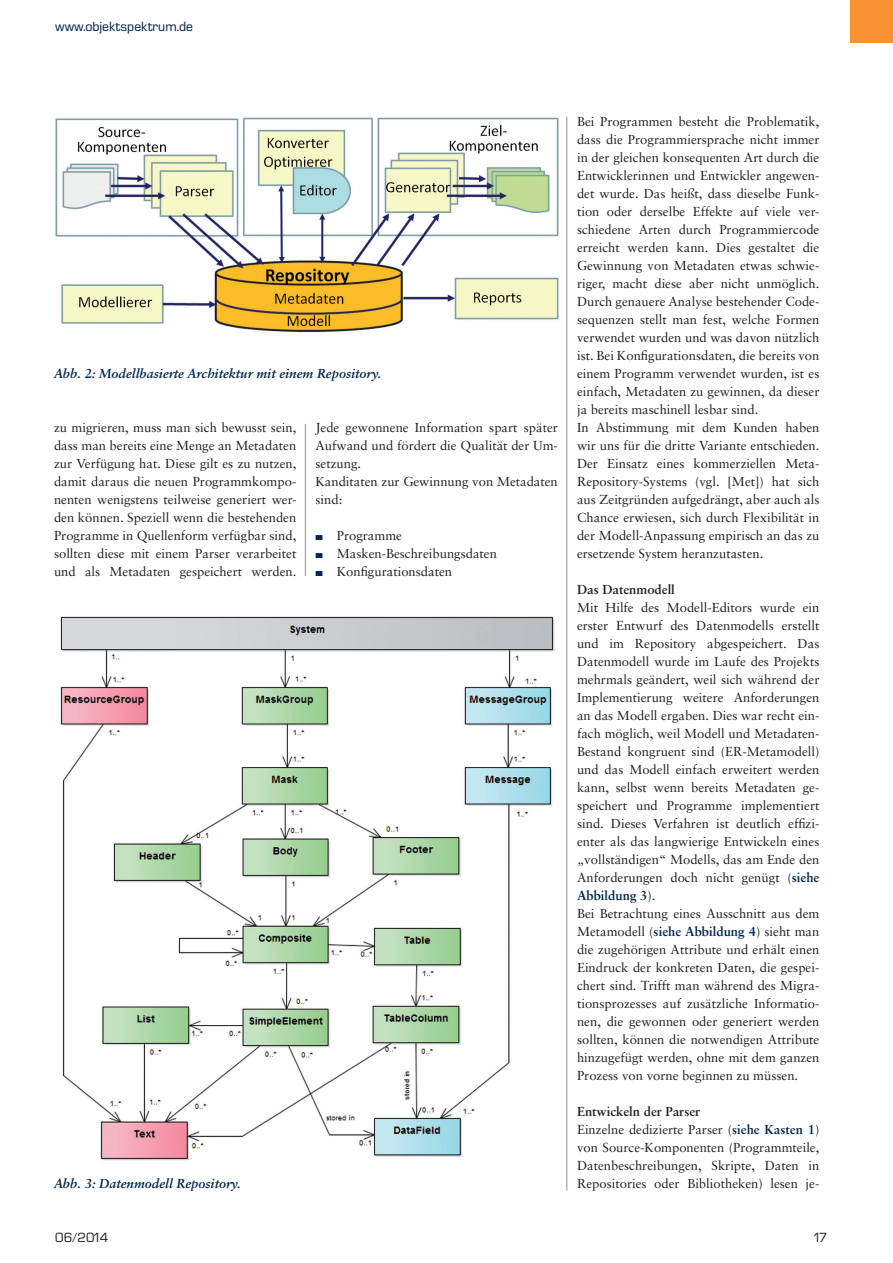
<style>
.page{position:relative;width:893px;height:1263px;background:#fff}
.page>*{position:absolute;margin:0;border:0;box-sizing:border-box;transform-origin:0 0}
.t1{font:13.05px/18px "Sabon";color:#231f20}
.t2{font:italic 700 13.05px "Sabon";color:#00274f}
.t3{font:13.05px "Eurostile BQ";color:#00274f}
.t4{font:700 13.05px "Sabon";color:#231f20}
.t5{font:13.05px "Eurostile BQ";letter-spacing:-.105em;color:#231f20}
.s1{color:#00274f}
.s2{font-weight:700;color:#00274f}
.s3{font-weight:700}
</style>
<div class="page">
<div style="left:851px;top:0;width:42px;height:43px;background:#f79332"></div>
<hr style="left:305px;top:424px;width:1px;height:152px;background:#939598">
<hr style="left:566px;top:117px;width:1px;height:1073px;background:#939598">
<img style="left:55px;top:117px;width:504px;height:216px">
<img style="left:60px;top:616px;width:495px;height:545px">
<p class="t3" style="left:55px;top:19px;width:139px">www.objektspektrum.de</p>
<p class="t2" style="left:54px;top:366px;width:329px">Abb. 2: Modellbasierte Architektur mit einem Repository.</p>
<p class="t1" style="left:54px;top:418px;width:244px;text-align:justify">zu migrieren, muss man sich bewusst sein, dass man bereits eine Menge an Metadaten zur Verfügung hat. Diese gilt es zu nutzen, damit daraus die neuen Programmkompo&shy;nenten wenigstens teilweise generiert wer&shy;den können. Speziell wenn die bestehenden Programme in Quellenform verfügbar sind, sollten diese mit einem Parser verarbeitet und als Metadaten gespeichert werden.</p>
<p class="t1" style="left:315px;top:418px;width:244px">Jede gewonnene Information spart später<br>Aufwand und fördert die Qualität der Um&shy;setzung.<br>Kanditaten zur Gewinnung von Metadaten sind:</p>
<p class="t1" style="left:315px;top:526px;width:88px"><span class="s1">■</span> Programme</p>
<p class="t1" style="left:315px;top:544px;width:183px"><span class="s1">■</span> Masken-Beschreibungsdaten</p>
<p class="t1" style="left:315px;top:562px;width:138px"><span class="s1">■</span> Konfigurationsdaten</p>
<p class="t2" style="left:54px;top:1176px;width:188px">Abb. 3: Datenmodell Repository.</p>
<p class="t1" style="left:577px;top:112px;width:244px">Bei Programmen besteht die Problematik, dass die Programmiersprache nicht immer in der gleichen konsequenten Art durch die Entwicklerinnen und Entwickler angewen&shy;det wurde. Das heißt, dass dieselbe Funk&shy;tion oder derselbe Effekte auf viele ver&shy;schiedene Arten durch Programmiercode erreicht werden kann. Dies gestaltet die Gewinnung von Metadaten etwas schwie&shy;riger, macht diese aber nicht unmöglich.<br>Durch genauere Analyse bestehender Code&shy;sequenzen stellt man fest, welche Formen verwendet wurden und was davon nützlich ist. Bei Konfigurationsdaten, die bereits von einem Programm verwendet wurden, ist es einfach, Metadaten zu gewinnen, da dieser ja bereits maschinell lesbar sind.<br>In Abstimmung mit dem Kunden haben wir uns für die dritte Variante entschieden.<br>Der Einsatz eines kommerziellen Meta-Repository-Systems (vgl. [Met]) hat sich aus Zeitgründen aufgedrängt, aber auch als Chance erwiesen, sich durch Flexibilität in der Modell-Anpassung empirisch an das zu ersetzende System heranzutasten.</p>
<p class="t4" style="left:577px;top:581px;width:99px">Das Datenmodell</p>
<p class="t1" style="left:577px;top:598px;width:244px">Mit Hilfe des Modell-Editors wurde ein erster Entwurf des Datenmodells erstellt und im Repository abgespeichert. Das Datenmodell wurde im Laufe des Projekts mehrmals geändert, weil sich während der Implementierung weitere Anforderungen an das Modell ergaben. Dies war recht ein&shy;fach möglich, weil Modell und Metadaten-Bestand kongruent sind (ER-Metamodell) und das Modell einfach erweitert werden kann, selbst wenn bereits Metadaten ge&shy;speichert und Programme implementiert sind. Dieses Verfahren ist deutlich effizi&shy;enter als das langwierige Entwickeln eines „vollständigen“ Modells, das am Ende den Anforderungen doch nicht genügt (<span class="s2">siehe Abbildung 3</span>).<br>Bei Betrachtung eines Ausschnitt aus dem Metamodell (<span class="s2">siehe Abbildung 4</span>) sieht man die zugehörigen Attribute und erhält einen Eindruck der konkreten Daten, die gespei&shy;chert sind. Trifft man während des Migra&shy;tionsprozesses auf zusätzliche Informatio&shy;nen, die gewonnen oder generiert werden sollten, können die notwendigen Attribute hinzugefügt werden, ohne mit dem ganzen Prozess von vorne beginnen zu müssen.</p>
<p class="t1" style="left:577px;top:1102px;width:244px"><span class="s3">Entwickeln der Parser<br></span>Einzelne dedizierte Parser (<span class="s2">siehe Kasten 1</span>) von Source-Komponenten (Programmteile, Datenbeschreibungen, Skripte, Daten in Repositories oder Bibliotheken) lesen je-</p>
<p class="t5" style="left:55px;top:1230px;width:55px">06/2014</p>
<p class="t5" style="left:813px;top:1230px;width:16px">17</p>
</div>
